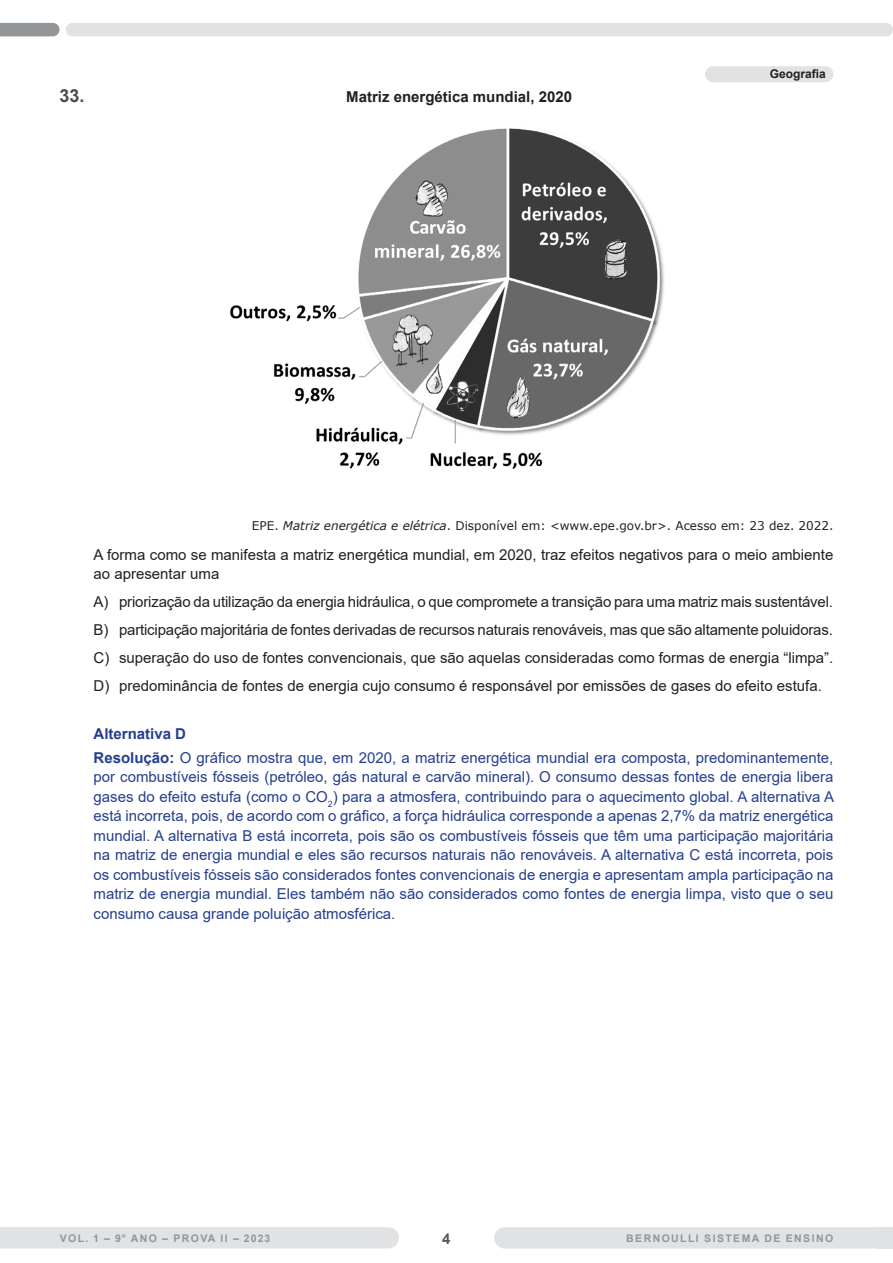
<style>
.page{position:relative;width:893px;height:1263px;background:#fff}
.page>*{position:absolute;margin:0;border:0;box-sizing:border-box;transform-origin:0 0}
.t1{font:700 18px "Arial";color:#4b4c4d}
.RESOLUÇÃO{font:15px/19.5px "Arial";color:#253f8e;text-align:justify}
.Enunciado-enunciado{font:15px/19.5px "Arial";color:#231f20}
.t2{font:700 15px "Arial";color:#231f20}
.RESOLUÇÃO-2{font:700 15px "Arial";color:#253f8e}
.t3{font:700 15px "Arial";color:#57585a}
.Fonte_-_Imagem{font:12px "Verdana";color:#231f20}
.Área_de_conhecimento{font:700 12px "Arial";color:#231f20}
.t4{font:700 10.5px "Arial";letter-spacing:.135em;color:#939598}
.s1{font-style:italic}
.s2{font-weight:700}
</style>
<div class="page">
<div style="left:66px;top:23px;width:827px;height:13px;background:#e1e2e4;border-radius:7px"></div>
<svg style="left:0;top:23px;width:60px;height:13px"></svg>
<div style="left:0;top:1227px;width:399px;height:21px;background:#e1e2e4"></div>
<div style="left:494px;top:1227px;width:399px;height:21px;background:#e1e2e4;border-radius:11px"></div>
<div style="left:878px;top:1227px;width:15px;height:21px;background:#e1e2e4"></div>
<div style="left:705px;top:66px;width:128px;height:16px;background:#e1e2e4;border-radius:8px"></div>
<img style="left:230px;top:128px;width:434px;height:341px">
<p class="t1" style="left:60px;top:83px;width:27px">33.</p>
<p class="t2" style="left:346px;top:86px;width:227px">Matriz energética mundial, 2020</p>
<p class="Área_de_conhecimento" style="left:770px;top:66px;width:58px">Geografia</p>
<p class="Fonte_-_Imagem" style="left:252px;top:517px;width:583px">EPE. <span class="s1">Matriz energética e elétrica</span>. Disponível em: &lt;www.epe.gov.br&gt;. Acesso em: 23 dez. 2022.</p>
<p class="Enunciado-enunciado" style="left:94px;top:545px;width:741px">A forma como se manifesta a matriz energética mundial, em 2020, traz efeitos negativos para o meio ambiente ao apresentar uma</p>
<p class="Enunciado-enunciado" style="left:94px;top:592px;width:741px">A) priorização da utilização da energia hidráulica, o que compromete a transição para uma matriz mais sustentável.</p>
<p class="Enunciado-enunciado" style="left:94px;top:620px;width:741px">B) participação majoritária de fontes derivadas de recursos naturais renováveis, mas que são altamente poluidoras.</p>
<p class="Enunciado-enunciado" style="left:94px;top:648px;width:741px">C) superação do uso de fontes convencionais, que são aquelas consideradas como formas de energia “limpa”.</p>
<p class="Enunciado-enunciado" style="left:94px;top:676px;width:730px">D) predominância de fontes de energia cujo consumo é responsável por emissões de gases do efeito estufa.</p>
<p class="RESOLUÇÃO-2" style="left:94px;top:723px;width:94px">Alternativa D</p>
<p class="RESOLUÇÃO" style="left:94px;top:747px;width:742px"><span class="s2">Resolução:</span> O gráfico mostra que, em 2020, a matriz energética mundial era composta, predominantemente, por combustíveis fósseis (petróleo, gás natural e carvão mineral). O consumo dessas fontes de energia libera gases do efeito estufa (como o CO<sub>2</sub>) para a atmosfera, contribuindo para o aquecimento global. A alternativa A está incorreta, pois, de acordo com o gráfico, a força hidráulica corresponde a apenas 2,7% da matriz energética mundial. A alternativa B está incorreta, pois são os combustíveis fósseis que têm uma participação majoritária na matriz de energia mundial e eles são recursos naturais não renováveis. A alternativa C está incorreta, pois os combustíveis fósseis são considerados fontes convencionais de energia e apresentam ampla participação na matriz de energia mundial. Eles também não são considerados como fontes de energia limpa, visto que o seu consumo causa grande poluição atmosférica.</p>
<p class="t4" style="left:60px;top:1230px;width:212px">VOL. 1 – 9° ANO – PROVA II – 2023</p>
<p class="t3" style="left:442px;top:1228px;width:10px">4</p>
<p class="t4" style="left:626px;top:1230px;width:208px">BERNOULLI SISTEMA DE ENSINO</p>
</div>
